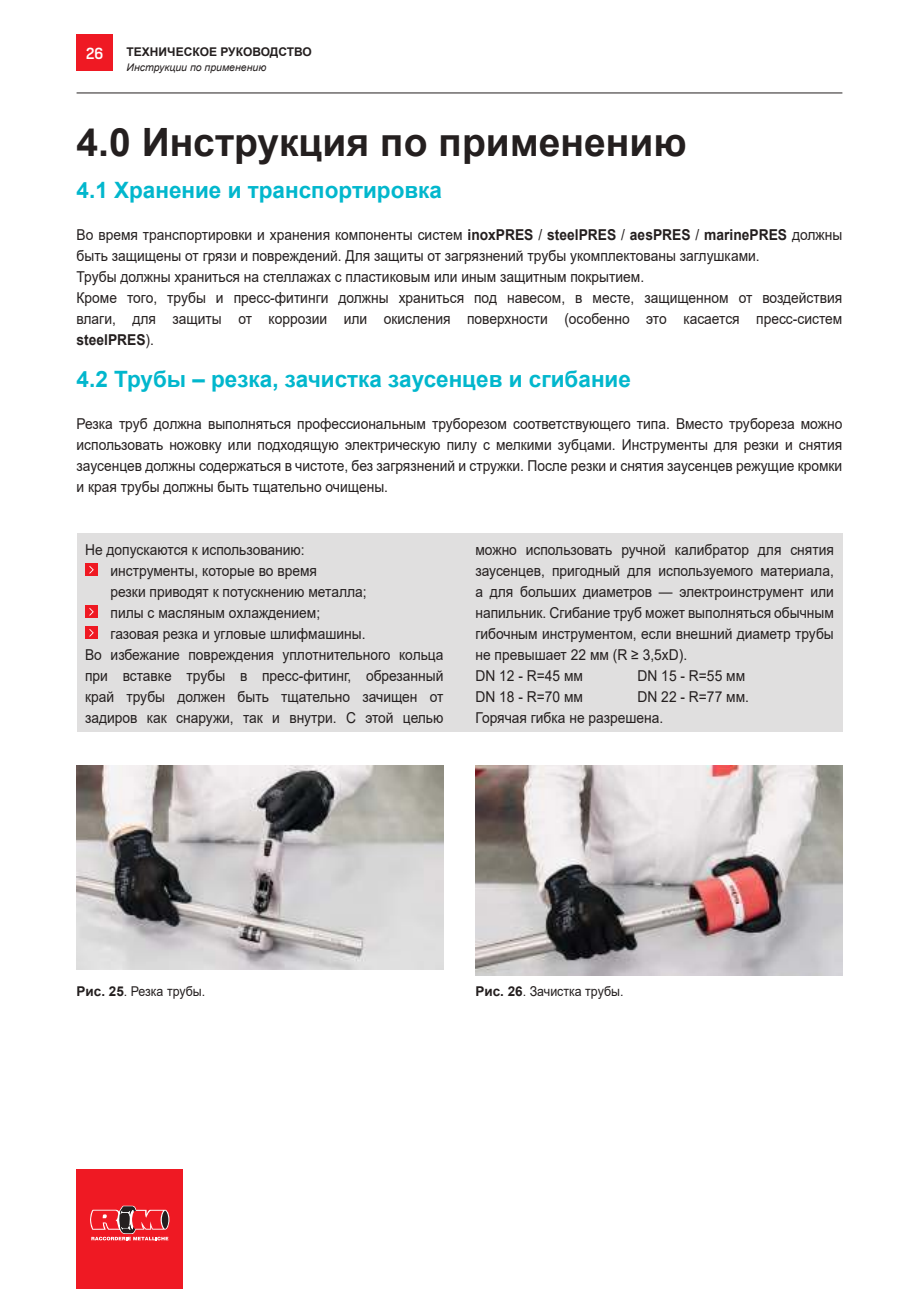
<style>
.page{position:relative;width:919px;height:1289px;background:#fff}
.page>*{position:absolute;margin:0;border:0;box-sizing:border-box;transform-origin:0 0}
.t1{font:700 39px "Arial";color:#241f1f}
.t2{font:700 22.5px "Arial";color:#02b7cd}
.t3{font:15px/21px "Arial";color:#241f1f;scale:.92 1}
.t4{font:500 15px "Heron Sans";color:#fff}
.t5{font:13.5px "Arial";color:#241f1f;scale:.92 1}
.t6{font:700 12px "Arial";color:#241f1f}
.t7{font:italic 10.5px "Arial";color:#241f1f}
.s1{font-weight:700}
</style>
<div class="page">
<hr style="left:77px;top:93px;width:765px;height:1px;background:#241f1f">
<div style="left:77px;top:1169px;width:106px;height:119px;background:#ef1923"></div>
<svg style="left:90px;top:1205px;width:79px;height:35px"></svg>
<div style="left:77px;top:35px;width:36px;height:36px;background:#ef1923"></div>
<div style="left:77px;top:533px;width:765px;height:199px;background:#e0dfdf"></div>
<div style="left:85px;top:563px;width:13px;height:13px;background:#ef1923"></div>
<svg style="left:89px;top:566px;width:5px;height:7px"></svg>
<div style="left:85px;top:605px;width:13px;height:13px;background:#ef1923"></div>
<svg style="left:89px;top:608px;width:5px;height:7px"></svg>
<div style="left:85px;top:626px;width:13px;height:13px;background:#ef1923"></div>
<svg style="left:89px;top:629px;width:5px;height:7px"></svg>
<img style="left:77px;top:765px;width:366px;height:204px">
<img style="left:475px;top:765px;width:367px;height:210px">
<p class="t4" style="left:86px;top:45px;width:18px">26</p>
<p class="t6" style="left:126px;top:44px;width:187px">ТЕХНИЧЕСКОЕ РУКОВОДСТВО</p>
<p class="t7" style="left:126px;top:60px;width:141px">Инструкции по применению</p>
<h1 class="t1" style="left:77px;top:115px;width:611px">4.0 Инструкция по применению</h1>
<h2 class="t2" style="left:77px;top:174px;width:367px">4.1 Хранение и транспортировка</h2>
<p class="t3" style="left:77px;top:224px;width:833px">Во время транспортировки и хранения компоненты систем <span class="s1">inoxPRES</span> / <span class="s1">steelPRES</span> / <span class="s1">aesPRES</span> / <span class="s1">marinePRES</span> должны быть защищены от грязи и повреждений. Для защиты от загрязнений трубы укомплектованы заглушками.<br>Трубы должны храниться на стеллажах с пластиковым или иным защитным покрытием.<br>Кроме того, трубы и пресс-фитинги должны храниться под навесом, в месте, защищенном от воздействия влаги, для защиты от коррозии или окисления поверхности (особенно это касается пресс-систем <span class="s1">steelPRES</span>).</p>
<h2 class="t2" style="left:77px;top:363px;width:556px">4.2 Трубы – резка, зачистка заусенцев и сгибание</h2>
<p class="t3" style="left:77px;top:413px;width:833px;text-align:justify">Резка труб должна выполняться профессиональным труборезом соответствующего типа. Вместо трубореза можно использовать ножовку или подходящую электрическую пилу с мелкими зубцами. Инструменты для резки и снятия заусенцев должны содержаться в чистоте, без загрязнений и стружки. После резки и снятия заусенцев режущие кромки и края трубы должны быть тщательно очищены.</p>
<p class="t3" style="left:85px;top:539px;width:240px">Не допускаются к использованию:</p>
<p class="t3" style="left:111px;top:560px;width:226px">инструменты, которые во время</p>
<p class="t3" style="left:111px;top:581px;width:280px">резки приводят к потускнению металла;</p>
<p class="t3" style="left:111px;top:602px;width:229px">пилы с масляным охлаждением;</p>
<p class="t3" style="left:111px;top:623px;width:278px">газовая резка и угловые шлифмашины.</p>
<p class="t3" style="left:85px;top:644px;width:391px">Во избежание повреждения уплотнительного кольца</p>
<p class="t3" style="left:85px;top:665px;width:391px">при вставке трубы в пресс-фитинг, обрезанный</p>
<p class="t3" style="left:85px;top:686px;width:391px">край трубы должен быть тщательно зачищен от</p>
<p class="t3" style="left:85px;top:707px;width:391px">задиров как снаружи, так и внутри. С этой целью</p>
<p class="t3" style="left:475px;top:539px;width:391px">можно использовать ручной калибратор для снятия заусенцев, пригодный для используемого материала, а для больших диаметров — электроинструмент или напильник. Сгибание труб может выполняться обычным гибочным инструментом, если внешний диаметр трубы не превышает 22 мм (R ≥ 3,5xD).<br>DN 12 - R=45 мм</p>
<p class="t3" style="left:637px;top:665px;width:118px">DN 15 - R=55 мм</p>
<p class="t3" style="left:475px;top:686px;width:118px">DN 18 - R=70 мм</p>
<p class="t3" style="left:475px;top:686px;width:299px;text-indent:162px">DN 22 - R=77 мм.<br>Горячая гибка не разрешена.</p>
<p class="t5" style="left:77px;top:982px;width:141px"><span class="s1">Рис. 25</span>. Резка трубы.</p>
<p class="t5" style="left:475px;top:982px;width:162px"><span class="s1">Рис. 26</span>. Зачистка трубы.</p>
</div>
